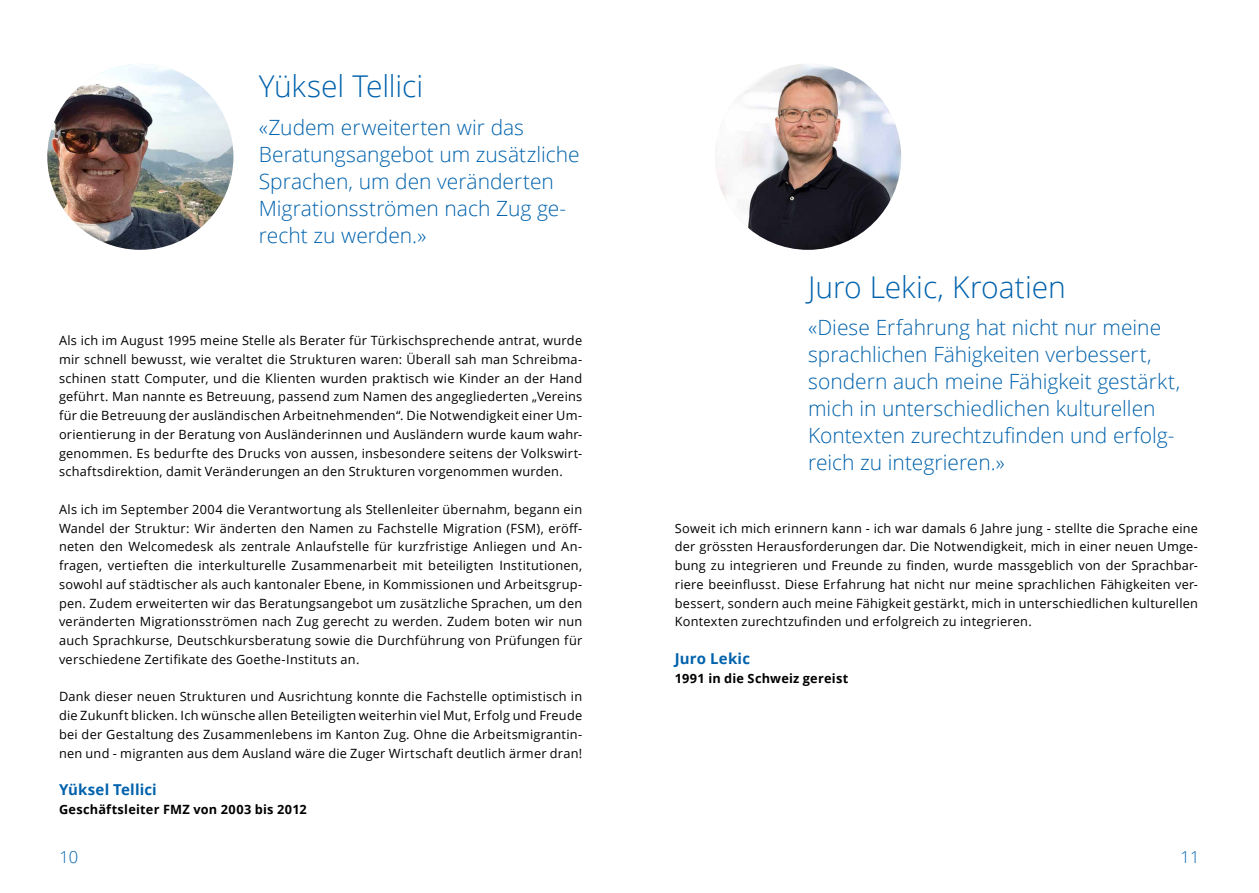
<style>
.page{position:relative;width:1259px;height:893px;background:#fff}
.page>*{position:absolute;margin:0;border:0;box-sizing:border-box;transform-origin:0 0}
.t1{font:300 30px "Open Sans";letter-spacing:-.005em;color:#0062ac}
.t2{font:300 21px/27px "Open Sans";color:#0062ac}
.t3{font:300 16.5px "Open Sans";color:#0062ac}
.t4{font:700 15px "Open Sans";letter-spacing:.01em;color:#0062ac}
.t5{font:12.75px/18.8px "Open Sans";letter-spacing:.02em;color:#000;text-align:justify}
.t6{font:700 12.75px "Open Sans";letter-spacing:.02em;color:#000}
</style>
<div class="page">
<img style="left:47px;top:64px;width:186px;height:186px;border-radius:93px">
<img style="left:715px;top:64px;width:186px;height:186px;border-radius:93px">
<h1 class="t1" style="left:259px;top:66px;width:166px">Yüksel Tellici</h1>
<h2 class="t2" style="left:259px;top:113px;width:322px">«Zudem erweiterten wir das<br>Beratungsangebot um zusätzliche<br>Sprachen, um den veränderten<br>Migrationsströmen nach Zug ge&shy;recht zu werden.»</h2>
<p class="t5" style="left:59px;top:331px;width:525px">Als ich im August 1995 meine Stelle als Berater für Türkischsprechende antrat, wurde mir schnell bewusst, wie veraltet die Strukturen waren: Überall sah man Schreibma&shy;schinen statt Computer, und die Klienten wurden praktisch wie Kinder an der Hand geführt. Man nannte es Betreuung, passend zum Namen des angegliederten „Vereins für die Betreuung der ausländischen Arbeitnehmenden“. Die Notwendigkeit einer Um&shy;orientierung in der Beratung von Ausländerinnen und Ausländern wurde kaum wahr&shy;genommen. Es bedurfte des Drucks von aussen, insbesondere seitens der Volkswirt&shy;schaftsdirektion, damit Veränderungen an den Strukturen vorgenommen wurden.</p>
<p class="t5" style="left:59px;top:499px;width:525px">Als ich im September 2004 die Verantwortung als Stellenleiter übernahm, begann ein Wandel der Struktur: Wir änderten den Namen zu Fachstelle Migration (FSM), eröff&shy;neten den Welcomedesk als zentrale Anlaufstelle für kurzfristige Anliegen und An&shy;fragen, vertieften die interkulturelle Zusammenarbeit mit beteiligten Institutionen, sowohl auf städtischer als auch kantonaler Ebene, in Kommissionen und Arbeitsgrup&shy;pen. Zudem erweiterten wir das Beratungsangebot um zusätzliche Sprachen, um den veränderten Migrationsströmen nach Zug gerecht zu werden. Zudem boten wir nun auch Sprachkurse, Deutschkursberatung sowie die Durchführung von Prüfungen für verschiedene Zertifikate des Goethe-Instituts an.</p>
<p class="t5" style="left:59px;top:687px;width:525px">Dank dieser neuen Strukturen und Ausrichtung konnte die Fachstelle optimistisch in die Zukunft blicken. Ich wünsche allen Beteiligten weiterhin viel Mut, Erfolg und Freude bei der Gestaltung des Zusammenlebens im Kanton Zug. Ohne die Arbeitsmigrantin&shy;nen und - migranten aus dem Ausland wäre die Zuger Wirtschaft deutlich ärmer dran!</p>
<p class="t4" style="left:59px;top:779px;width:99px">Yüksel Tellici</p>
<p class="t6" style="left:59px;top:800px;width:249px">Geschäftsleiter FMZ von 2003 bis 2012</p>
<h1 class="t1" style="left:808px;top:266px;width:259px">Juro Lekic, Kroatien</h1>
<h2 class="t2" style="left:808px;top:314px;width:373px">«Diese Erfahrung hat nicht nur meine sprachlichen Fähigkeiten verbessert, sondern auch meine Fähigkeit gestärkt, mich in unterschiedlichen kulturellen Kontexten zurechtzufinden und erfolg&shy;reich zu integrieren.»</h2>
<p class="t5" style="left:675px;top:518px;width:525px">Soweit ich mich erinnern kann - ich war damals 6 Jahre jung - stellte die Sprache eine der grössten Herausforderungen dar. Die Notwendigkeit, mich in einer neuen Umge&shy;bung zu integrieren und Freunde zu finden, wurde massgeblich von der Sprachbar&shy;riere beeinflusst. Diese Erfahrung hat nicht nur meine sprachlichen Fähigkeiten ver&shy;bessert, sondern auch meine Fähigkeit gestärkt, mich in unterschiedlichen kulturellen Kontexten zurechtzufinden und erfolgreich zu integrieren.</p>
<p class="t4" style="left:675px;top:648px;width:77px">Juro Lekic</p>
<p class="t6" style="left:675px;top:669px;width:175px">1991 in die Schweiz gereist</p>
<p class="t3" style="left:60px;top:846px;width:20px">10</p>
<p class="t3" style="left:1180px;top:846px;width:20px">11</p>
</div>
